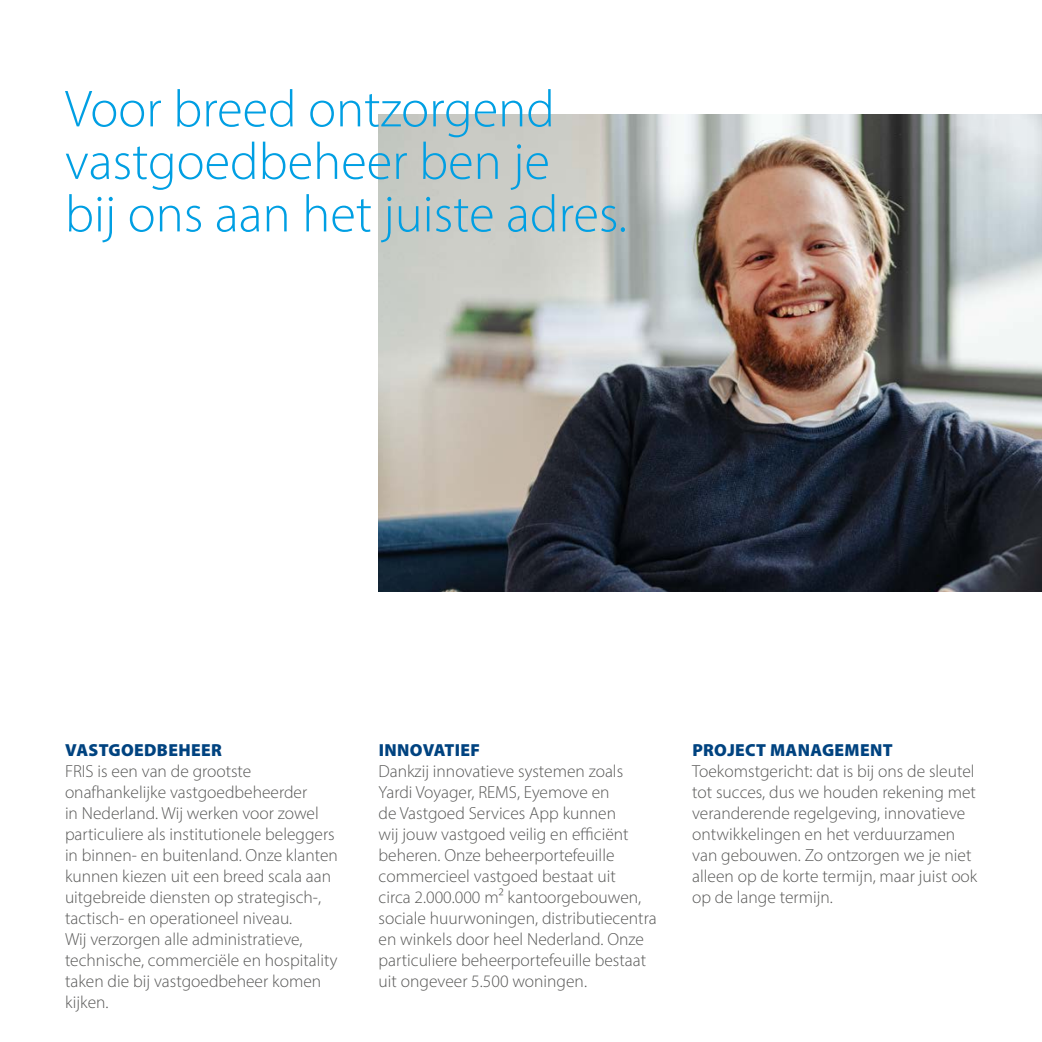
<style>
.page{position:relative;width:1042px;height:1042px;background:#fff}
.page>*{position:absolute;margin:0;border:0;box-sizing:border-box;transform-origin:0 0}
.t1{font:300 52.5px/52.5px "Myriad Pro";color:#009fe3}
.t2{font:300 17.5px/21px "Myriad Pro";color:#575756}
.t3{font:900 17.5px "Myriad Pro";letter-spacing:.02em;color:#004380}
</style>
<div class="page">
<img style="left:378px;top:114px;width:664px;height:478px">
<h1 class="t1" style="left:65px;top:82px;width:563px">Voor breed ontzorgend vastgoedbeheer ben je<br>bij ons aan het juiste adres.</h1>
<p class="t3" style="left:65px;top:738px;width:158px">VASTGOEDBEHEER</p>
<p class="t2" style="left:65px;top:761px;width:274px">FRIS is een van de grootste onafhankelijke vastgoedbeheerder<br>in Nederland. Wij werken voor zowel particuliere als institutionele beleggers in binnen- en buitenland. Onze klanten kunnen kiezen uit een breed scala aan uitgebreide diensten op strategisch-, tactisch- en operationeel niveau.<br>Wij verzorgen alle administratieve, technische, commerciële en hospitality taken die bij vastgoedbeheer komen kijken.</p>
<p class="t3" style="left:379px;top:738px;width:103px">INNOVATIEF</p>
<p class="t2" style="left:378px;top:761px;width:280px">Dankzij innovatieve systemen zoals Yardi Voyager, REMS, Eyemove en<br>de Vastgoed Services App kunnen<br>wij jouw vastgoed veilig en efficiënt beheren. Onze beheerportefeuille commercieel vastgoed bestaat uit<br>circa 2.000.000 m2 kantoorgebouwen, sociale huurwoningen, distributiecentra en winkels door heel Nederland. Onze particuliere beheerportefeuille bestaat uit ongeveer 5.500 woningen.</p>
<p class="t3" style="left:692px;top:738px;width:202px">PROJECT MANAGEMENT</p>
<p class="t2" style="left:692px;top:761px;width:287px">Toekomstgericht: dat is bij ons de sleutel tot succes, dus we houden rekening met veranderende regelgeving, innovatieve ontwikkelingen en het verduurzamen van gebouwen. Zo ontzorgen we je niet alleen op de korte termijn, maar juist ook op de lange termijn.</p>
</div>
